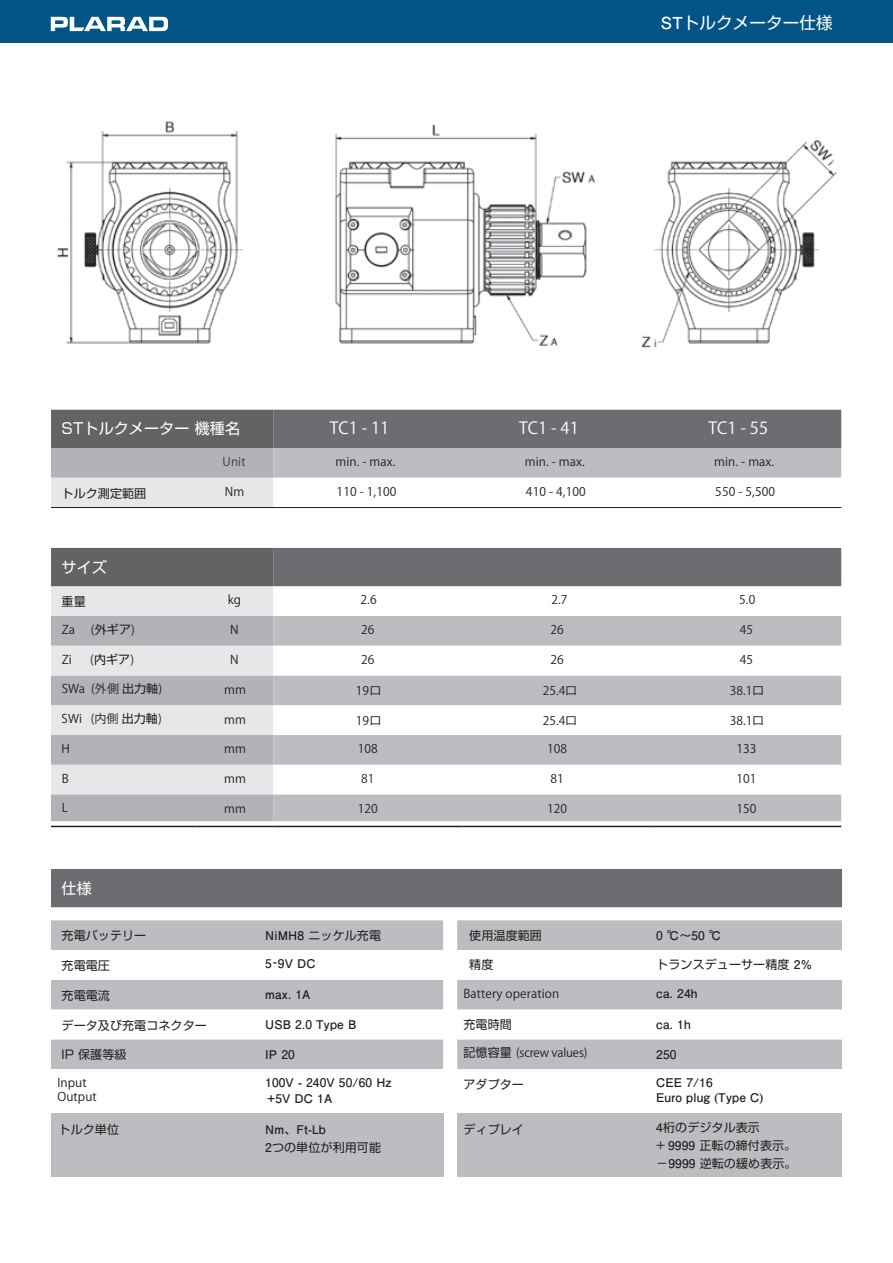
<style>
.page{position:relative;width:893px;height:1263px;background:#fff}
.page>*{position:absolute;margin:0;border:0;box-sizing:border-box;transform-origin:0 0}
.t1{font:16.5px "Helvetica Neue Heavy 90 ms RKSJ H";color:#fff}
.t2{font:16.5px "Shin Go Pro";letter-spacing:.01em;color:#fff}
.t3{font:15px "Shin Go Pro";letter-spacing:.01em;color:#fff}
.t4{font:12px/18px "Shin Go Pro";letter-spacing:.01em;color:#231f20}
.t5{font:12px "Helvetica Neue Roman 90 ms RKSJ H";letter-spacing:.01em;color:#231f20}
.t6{font:700 12px/15.9px "Futo Go B101 Pro";letter-spacing:.01em;color:#231f20}
.t7{font:12px/14.4px "Helvetica Neue Bold 90 ms RKSJ H";letter-spacing:.01em;color:#231f20}
.t8{font:12px "Helvetica Neue Bold 90 ms RKSJ H";letter-spacing:-.015em;color:#231f20}
.t9{font:12px "Helvetica Neue Bold 90 ms RKSJ H";color:#3e3e3f}
.s1{font-family:"Futo Go B101 Pro";font-weight:700}
.s2{font-family:"Helvetica Neue Roman 90 ms RKSJ H"}
.s3{font-family:"Helvetica Neue Bold 90 ms RKSJ H"}
.s4{font-family:"Shin Go Pro"}
.s5{font-family:"Gothic BBB Pro";font-weight:500}
</style>
<div class="page">
<div style="left:51px;top:1113px;width:392px;height:63px;background:#bcbdc0"></div>
<div style="left:457px;top:1113px;width:385px;height:63px;background:#bcbdc0"></div>
<svg style="left:51px;top:410px;width:790px;height:38px;background:#696a6d"></svg>
<div style="left:51px;top:448px;width:222px;height:30px;background:#b2b3b7"></div>
<div style="left:273px;top:448px;width:568px;height:30px;background:#bcbdc0"></div>
<svg style="left:51px;top:478px;width:790px;height:348px"></svg>
<svg style="left:51px;top:537px;width:790px;height:49px"></svg>
<svg style="left:51px;top:765px;width:790px;height:56px"></svg>
<hr style="left:51px;top:826px;width:145px;height:1px;background:#231f20">
<hr style="left:196px;top:826px;width:77px;height:1px;background:#231f20">
<hr style="left:273px;top:826px;width:190px;height:1px;background:#231f20">
<hr style="left:463px;top:826px;width:189px;height:1px;background:#231f20">
<hr style="left:652px;top:826px;width:189px;height:1px;background:#231f20">
<div style="left:51px;top:920px;width:791px;height:30px;background:#bcbdc0"></div>
<svg style="left:443px;top:920px;width:14px;height:30px"></svg>
<svg style="left:51px;top:980px;width:791px;height:89px;fill:#bcbdc0"></svg>
<div style="left:51px;top:869px;width:791px;height:38px;background:#6c6d70"></div>
<img style="left:57px;top:121px;width:781px;height:227px">
<div style="left:0;top:0;width:893px;height:43px;background:#005285"></div>
<svg style="left:51px;top:17px;width:117px;height:14px"></svg>
<hr style="left:51px;top:507px;width:790px;height:1px;background:#231f20">
<h1 class="t2" style="left:661px;top:9px;width:173px"><span class="s1">ST</span>トルクメーター仕様</h1>
<p class="t3" style="left:62px;top:416px;width:180px">STトルクメーター 機種名</p>
<h1 class="t1" style="left:330px;top:419px;width:61px">TC1 - 11</h1>
<h1 class="t1" style="left:519px;top:419px;width:61px">TC1 - 41</h1>
<h1 class="t1" style="left:708px;top:419px;width:61px">TC1 - 55</h1>
<p class="t4" style="left:62px;top:482px;width:86px">トルク測定範囲</p>
<p class="t3" style="left:62px;top:555px;width:47px">サイズ</p>
<p class="t4" style="left:62px;top:591px;width:26px">重量</p>
<p class="t9" style="left:223px;top:455px;width:25px">Unit</p>
<p class="t7" style="left:336px;top:454px;width:62px">min. - max.</p>
<p class="t7" style="left:525px;top:454px;width:62px">min. - max.</p>
<p class="t7" style="left:714px;top:454px;width:62px">min. - max.</p>
<p class="t5" style="left:225px;top:484px;width:21px">Nm</p>
<p class="t5" style="left:337px;top:484px;width:61px">110 - 1,100</p>
<p class="t5" style="left:526px;top:484px;width:61px">410 - 4,100</p>
<p class="t5" style="left:715px;top:484px;width:61px">550 - 5,500</p>
<p class="t5" style="left:228px;top:593px;width:15px">kg</p>
<p class="t5" style="left:360px;top:593px;width:18px">2.6</p>
<p class="t5" style="left:551px;top:593px;width:18px">2.7</p>
<p class="t5" style="left:739px;top:593px;width:18px">5.0</p>
<p class="t7" style="left:62px;top:622px;width:15px">Za</p>
<p class="t4" style="left:91px;top:619px;width:45px"><span class="s2">(</span>外ギア<span class="s2">)</span></p>
<p class="t5" style="left:230px;top:623px;width:10px">N</p>
<p class="t5" style="left:361px;top:623px;width:15px">26</p>
<p class="t5" style="left:550px;top:623px;width:15px">26</p>
<p class="t5" style="left:740px;top:623px;width:15px">45</p>
<p class="t7" style="left:62px;top:652px;width:12px">Zi</p>
<p class="t4" style="left:90px;top:649px;width:45px"><span class="s2">(</span>内ギア<span class="s2">)</span></p>
<p class="t5" style="left:230px;top:652px;width:10px">N</p>
<p class="t5" style="left:361px;top:652px;width:15px">26</p>
<p class="t5" style="left:550px;top:652px;width:15px">26</p>
<p class="t5" style="left:740px;top:652px;width:15px">45</p>
<p class="t5" style="left:62px;top:682px;width:102px"><span class="s3">SWa</span> (外側 <span class="s4">出力軸</span>)</p>
<p class="t5" style="left:62px;top:712px;width:102px"><span class="s3">SWi</span> (内側 <span class="s4">出力軸</span>)</p>
<p class="t7" style="left:62px;top:741px;width:10px">H</p>
<p class="t5" style="left:224px;top:742px;width:23px">mm</p>
<p class="t5" style="left:356px;top:684px;width:27px">19<span class="s5">口</span></p>
<p class="t5" style="left:543px;top:684px;width:36px">25.4<span class="s5">口</span></p>
<p class="t5" style="left:730px;top:684px;width:36px">38.1<span class="s5">口</span></p>
<p class="t5" style="left:356px;top:714px;width:27px">19<span class="s5">口</span></p>
<p class="t5" style="left:543px;top:714px;width:36px">25.4<span class="s5">口</span></p>
<p class="t5" style="left:730px;top:714px;width:36px">38.1<span class="s5">口</span></p>
<p class="t5" style="left:224px;top:683px;width:23px">mm</p>
<p class="t5" style="left:224px;top:713px;width:23px">mm</p>
<p class="t5" style="left:358px;top:742px;width:22px">108</p>
<p class="t5" style="left:547px;top:742px;width:22px">108</p>
<p class="t5" style="left:736px;top:742px;width:22px">133</p>
<p class="t7" style="left:62px;top:771px;width:8px">B</p>
<p class="t5" style="left:224px;top:771px;width:23px">mm</p>
<p class="t5" style="left:361px;top:771px;width:15px">81</p>
<p class="t5" style="left:550px;top:771px;width:15px">81</p>
<p class="t5" style="left:736px;top:771px;width:22px">101</p>
<p class="t7" style="left:62px;top:801px;width:8px">L</p>
<p class="t5" style="left:224px;top:801px;width:23px">mm</p>
<p class="t5" style="left:358px;top:801px;width:22px">120</p>
<p class="t5" style="left:547px;top:801px;width:22px">120</p>
<p class="t5" style="left:736px;top:801px;width:22px">150</p>
<p class="t3" style="left:62px;top:876px;width:32px">仕様</p>
<p class="t4" style="left:62px;top:925px;width:86px">充電バッテリー</p>
<p class="t4" style="left:62px;top:955px;width:50px">充電電圧</p>
<p class="t4" style="left:62px;top:985px;width:50px">充電電流</p>
<p class="t4" style="left:62px;top:1015px;width:147px">データ及び充電コネクター</p>
<p class="t4" style="left:62px;top:1044px;width:66px">IP 保護等級</p>
<p class="t4" style="left:469px;top:925px;width:74px">使用温度範囲</p>
<p class="t4" style="left:265px;top:925px;width:117px"><span class="s1">NiMH8</span> ニッケル充電</p>
<p class="t6" style="left:656px;top:926px;width:66px">0 ℃～50 ℃</p>
<p class="t6" style="left:265px;top:954px;width:52px">5-9V DC</p>
<p class="t4" style="left:656px;top:954px;width:158px">トランスデューサー精度 <span class="s1">2％</span></p>
<p class="t4" style="left:469px;top:954px;width:26px">精度</p>
<p class="t6" style="left:265px;top:985px;width:47px">max. 1A</p>
<p class="t7" style="left:463px;top:986px;width:97px">Battery operation</p>
<p class="t6" style="left:656px;top:984px;width:43px">ca. 24h</p>
<p class="t6" style="left:265px;top:1015px;width:93px">USB 2.0 Type B</p>
<p class="t6" style="left:656px;top:1015px;width:36px">ca. 1h</p>
<p class="t6" style="left:265px;top:1045px;width:31px">IP 20</p>
<p class="t8" style="left:463px;top:1046px;width:126px"><span class="s4">記憶容量</span> (screw values)</p>
<p class="t6" style="left:656px;top:1045px;width:22px">250</p>
<p class="t4" style="left:463px;top:1014px;width:50px">充電時間</p>
<p class="t7" style="left:57px;top:1076px;width:41px">Input<br>Output</p>
<p class="t6" style="left:265px;top:1073px;width:128px">100V - 240V 50/60 Hz +5V DC 1A</p>
<p class="t6" style="left:656px;top:1074px;width:108px;line-height:14.4px">CEE 7/16<br>Euro plug (Type C)</p>
<p class="t4" style="left:463px;top:1074px;width:62px">アダプター</p>
<p class="t4" style="left:59px;top:1119px;width:62px">トルク単位</p>
<p class="t4" style="left:463px;top:1119px;width:62px">ディプレイ</p>
<p class="t6" style="left:265px;top:1120px;width:62px">Nm、Ft-Lb</p>
<p class="t4" style="left:265px;top:1137px;width:117px"><span class="s1">2</span>つの単位が利用可能</p>
<p class="t4" style="left:656px;top:1117px;width:142px"><span class="s1">4</span>桁のデジタル表示<br>+ <span class="s1">9999</span> 正転の締付表示。－<span class="s1">9999</span> 逆転の緩め表示。</p>
</div>
